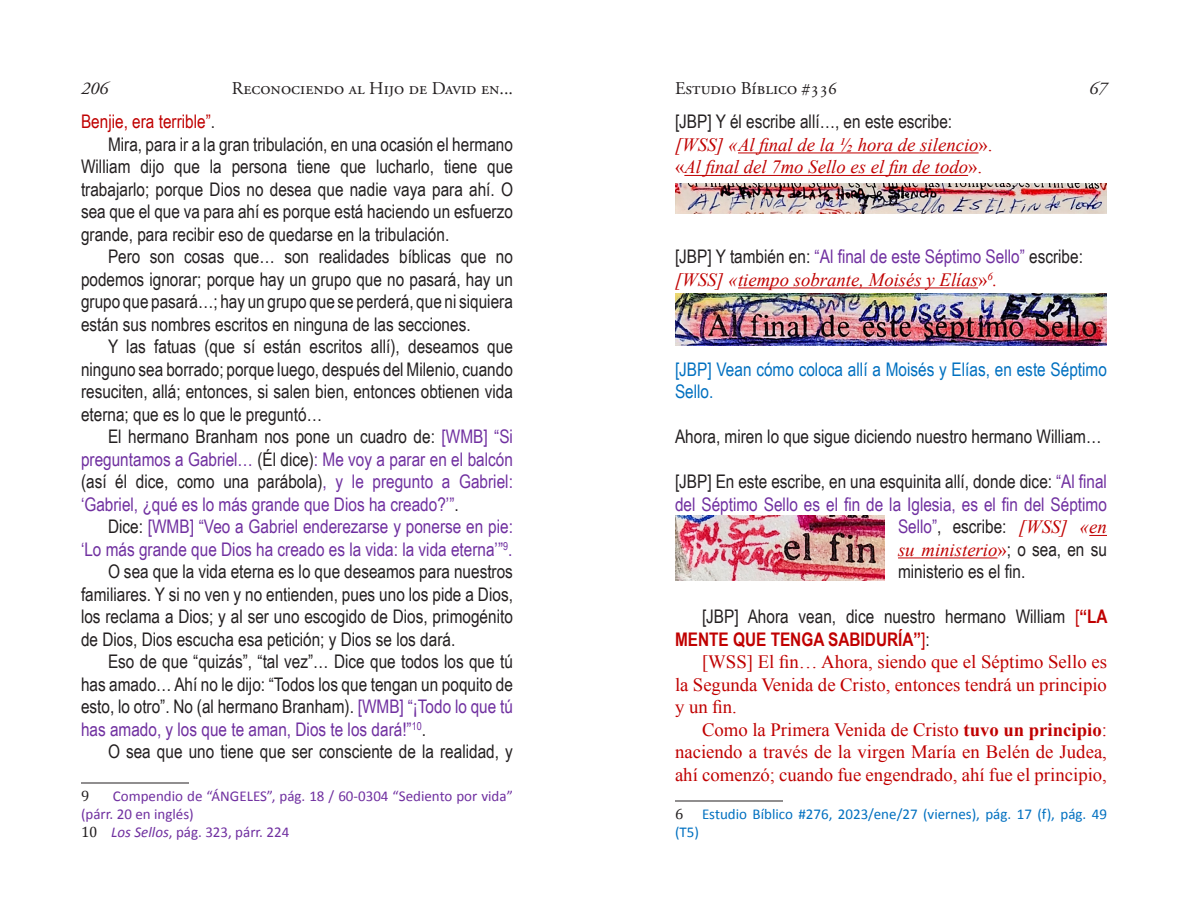
<style>
.page{position:relative;width:1188px;height:918px;background:#fff}
.page>*{position:absolute;margin:0;border:0;box-sizing:border-box;transform-origin:0 0}
.t1{font:18.75px/22.5px "Arial Narrow";color:#231f20}
.t2{font:18.75px/22.5px "Arial Narrow";color:#7030a0;text-align:right}
.t3{font:18.75px/22.5px "Times New Roman";color:#c00000;text-align:justify}
.t4{font:italic 18.75px/22.5px "Times New Roman";color:#c00000}
.t5{font:18.75px/22.5px "Arial Narrow";color:#0070c0}
.t6{font:18.75px "Arial Narrow";color:#c00000}
.t7{font:18px "Adobe Garamond Pro";color:#231f20}
.t8{font:italic 18px "Adobe Garamond Pro";color:#231f20}
.t9{font:15px/18px "Calibri";color:#7030a0}
.t10{font:15px/18px "Calibri";color:#0070c0}
.t11{font:15px "Cambria";color:#231f20}
.s1{color:#231f20}
.s2{color:#7030a0}
.s3{font-family:"Cambria";color:#231f20}
.s4{font-style:italic}
.s5{font-style:normal}
.s6{font-family:"Times New Roman";font-style:italic;color:#c00000}
.s7{font-family:"Arial Narrow";font-style:normal;color:#231f20}
.s8{color:#c00000}
.s9{font-weight:700;color:#c00000}
.s10{font-weight:700}
</style>
<div class="page">
<hr style="left:81px;top:783px;width:108px;height:1px;background:#231f20">
<hr style="left:738px;top:153px;width:241px;height:1px;background:#c00000">
<hr style="left:684px;top:175px;width:284px;height:1px;background:#c00000">
<hr style="left:738px;top:288px;width:240px;height:1px;background:#c00000">
<svg style="left:1089px;top:535px;width:18px;height:1px"></svg>
<hr style="left:898px;top:558px;width:100px;height:1px;background:#c00000">
<hr style="left:675px;top:801px;width:108px;height:1px;background:#231f20">
<img style="left:675px;top:183px;width:432px;height:31px">
<img style="left:675px;top:294px;width:432px;height:51px">
<img style="left:675px;top:516px;width:210px;height:65px">
<p class="t8" style="left:81px;top:78px;width:28px">206</p>
<p class="t7" style="left:232px;top:78px;width:283px">Reconociendo al Hijo de David en...</p>
<p class="t6" style="left:81px;top:108px;width:136px">Benjie, era terrible”<span class="s1">.</span></p>
<p class="t1" style="left:108px;top:132px;width:407px">Mira, para ir a la gran tribulación, en una ocasión el hermano</p>
<p class="t1" style="left:81px;top:155px;width:433px">William dijo que la persona tiene que lucharlo, tiene que</p>
<p class="t1" style="left:81px;top:177px;width:433px">trabajarlo; porque Dios no desea que nadie vaya para ahí. O</p>
<p class="t1" style="left:81px;top:200px;width:433px">sea que el que va para ahí es porque está haciendo un esfuerzo</p>
<p class="t1" style="left:81px;top:222px;width:370px">grande, para recibir eso de quedarse en la tribulación.</p>
<p class="t1" style="left:108px;top:245px;width:406px">Pero son cosas que… son realidades bíblicas que no</p>
<p class="t1" style="left:81px;top:267px;width:433px">podemos ignorar; porque hay un grupo que no pasará, hay un</p>
<p class="t1" style="left:81px;top:290px;width:433px">grupo que pasará…; hay un grupo que se perderá, que ni siquiera</p>
<p class="t1" style="left:81px;top:312px;width:391px">están sus nombres escritos en ninguna de las secciones.</p>
<p class="t1" style="left:108px;top:335px;width:406px">Y las fatuas (que sí están escritos allí), deseamos que</p>
<p class="t1" style="left:81px;top:357px;width:433px">ninguno sea borrado; porque luego, después del Milenio, cuando</p>
<p class="t1" style="left:81px;top:380px;width:433px">resuciten, allá; entonces, si salen bien, entonces obtienen vida</p>
<p class="t1" style="left:81px;top:402px;width:243px">eterna; que es lo que le preguntó…</p>
<p class="t1" style="left:108px;top:425px;width:407px">El hermano Branham nos pone un cuadro de: <span class="s2">[WMB] “Si</span></p>
<p class="t2" style="left:81px;top:447px;width:433px">preguntamos a Gabriel… <span class="s1">(Él dice)</span>: Me voy a parar en el balcón</p>
<p class="t1" style="left:81px;top:470px;width:433px">(así él dice, como una parábola)<span class="s2">, y le pregunto a Gabriel:</span></p>
<p class="t2" style="left:81px;top:492px;width:379px">‘Gabriel, ¿qué es lo más grande que Dios ha creado?’”<span class="s1">.</span></p>
<p class="t2" style="left:108px;top:515px;width:407px"><span class="s1">Dice:</span> [WMB] “Veo a Gabriel enderezarse y ponerse en pie:</p>
<p class="t2" style="left:81px;top:537px;width:433px">‘Lo más grande que Dios ha creado es la vida: la vida eterna’”<sup>9</sup>.</p>
<p class="t1" style="left:108px;top:560px;width:407px">O sea que la vida eterna es lo que deseamos para nuestros</p>
<p class="t1" style="left:81px;top:582px;width:433px">familiares. Y si no ven y no entienden, pues uno los pide a Dios,</p>
<p class="t1" style="left:81px;top:605px;width:433px">los reclama a Dios; y al ser uno escogido de Dios, primogénito</p>
<p class="t1" style="left:81px;top:627px;width:376px">de Dios, Dios escucha esa petición; y Dios se los dará.</p>
<p class="t1" style="left:108px;top:650px;width:406px">Eso de que “quizás”, “tal vez”… Dice que todos los que tú</p>
<p class="t1" style="left:81px;top:672px;width:433px">has amado… Ahí no le dijo: “Todos los que tengan un poquito de</p>
<p class="t1" style="left:81px;top:695px;width:433px">esto, lo otro”. No (al hermano Branham). <span class="s2">[WMB] “¡Todo lo que tú</span></p>
<p class="t2" style="left:81px;top:717px;width:347px">has amado, y los que te aman, Dios te los dará!”<sup>10</sup><span class="s1">.</span></p>
<p class="t1" style="left:108px;top:740px;width:406px">O sea que uno tiene que ser consciente de la realidad, y</p>
<p class="t11" style="left:81px;top:787px;width:10px">9</p>
<p class="t9" style="left:81px;top:786px;width:433px;text-indent:32px">Compendio de “ÁNGELES”, pág. 18 / 60-0304 “Sediento por vida” (párr. 20 en inglés)<br><span class="s3">10</span> <span class="s4">Los Sellos</span>, pág. 323, párr. 224</p>
<p class="t7" style="left:675px;top:78px;width:164px">Estudio Bíblico #336</p>
<p class="t8" style="left:1089px;top:78px;width:19px">67</p>
<p class="t1" style="left:675px;top:110px;width:279px">[JBP] Y él escribe allí…, en este escribe:</p>
<p class="t4" style="left:675px;top:133px;width:319px">[WSS] «Al final de la ½ hora de silencio<span class="s5">». «</span>Al final del 7mo Sello es el fin de todo<span class="s5">».</span></p>
<p class="t2" style="left:675px;top:245px;width:410px"><span class="s1">[JBP] Y también en:</span> “Al final de este Séptimo Sello” <span class="s1">escribe:</span></p>
<p class="t4" style="left:675px;top:268px;width:324px">[WSS] «tiempo sobrante, Moisés y Elías<span class="s5">»</span><sup>6</sup>.</p>
<p class="t5" style="left:675px;top:357px;width:434px">[JBP] Vean cómo coloca allí a Moisés y Elías, en este Séptimo<br>Sello.</p>
<p class="t1" style="left:675px;top:425px;width:428px">Ahora, miren lo que sigue diciendo nuestro hermano William…</p>
<p class="t2" style="left:675px;top:470px;width:434px"><span class="s1">[JBP] En este escribe, en una esquinita allí, donde dice:</span> “Al final del Séptimo Sello es el fin de la Iglesia, es el fin del Séptimo<br>Sello”<span class="s1">, escribe:</span> <span class="s6">[WSS] «en</span></p>
<p class="t4" style="left:898px;top:538px;width:210px">su ministerio<span class="s5">»</span><span class="s7">; o sea, en su</span></p>
<p class="t1" style="left:898px;top:560px;width:129px">ministerio es el fin.</p>
<p class="t1" style="left:675px;top:605px;width:434px;text-indent:27px">[JBP] Ahora vean, dice nuestro hermano William <span class="s8">[</span><span class="s9">“LA<br>MENTE QUE TENGA SABIDURÍA”</span><span class="s8">]</span>:</p>
<p class="t3" style="left:675px;top:651px;width:434px;text-indent:27px">[WSS] El fin… Ahora, siendo que el Séptimo Sello es la Segunda Venida de Cristo, entonces tendrá un principio y un fin.</p>
<p class="t3" style="left:675px;top:718px;width:434px;text-indent:27px">Como la Primera Venida de Cristo <span class="s10">tuvo un principio</span>: naciendo a través de la virgen María en Belén de Judea, ahí comenzó; cuando fue engendrado, ahí fue el principio,</p>
<p class="t10" style="left:675px;top:804px;width:434px"><span class="s3">6</span> Estudio Bíblico #276, 2023/ene/27 (viernes), pág. 17 (f), pág. 49 (T5)</p>
</div>
